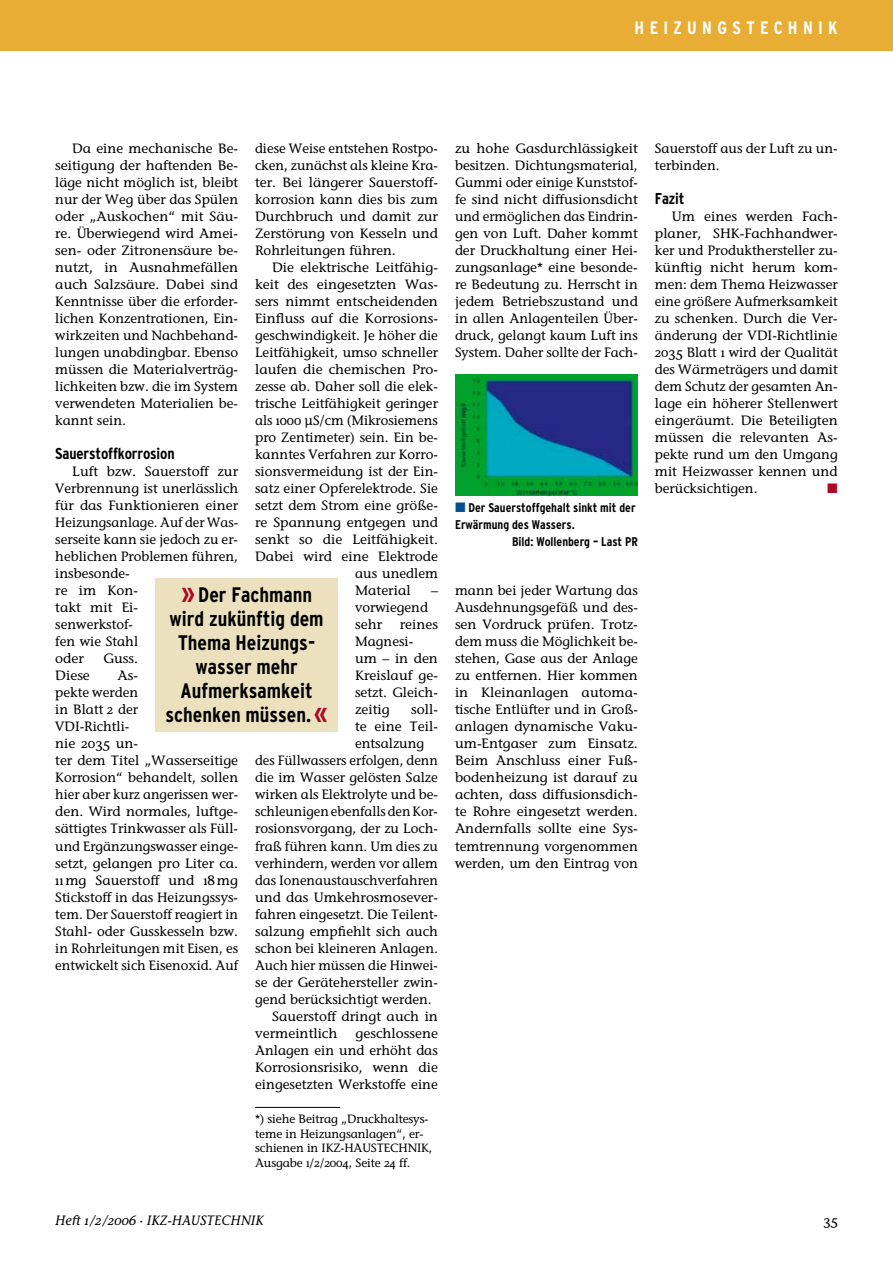
<style>
.page{position:relative;width:893px;height:1263px;background:#fff}
.page>*{position:absolute;margin:0;border:0;box-sizing:border-box;transform-origin:0 0}
.t1{font:700 condensed 21px/24px "IKZ Head";color:#000;text-align:center}
.t2{font:700 condensed 18px "IKZ Head";letter-spacing:.295em;color:#fff}
.t3{font:700 condensed 15.75px "IKZ Head";letter-spacing:-.01em;color:#000}
.t4{font:13.5px/17px "IKZ";color:#000;text-align:justify}
.t5{font:italic 13.5px "IKZ";color:#000}
.t6{font:13.5px "IKZ";color:#ae0725}
.t7{font:700 condensed 12.6px "IKZ Head";color:#000}
.t8{font:12px/14.9px "IKZ";letter-spacing:-.01em;color:#000}
.s1{font-size:27px;color:#ae0725}
.s2{font-family:"IKZ";font-weight:400;font-stretch:normal;font-size:13.5px;color:#004f91}
</style>
<div class="page">
<div style="left:0;top:0;width:893px;height:51px;background:#e7ad35"></div>
<div style="left:155px;top:578px;width:183px;height:153px;background:#ebe1be"></div>
<hr style="left:255px;top:1107px;width:85px;height:1px;background:#000">
<img style="left:455px;top:374px;width:183px;height:121px">
<h2 class="t2" style="left:635px;top:18px;width:204px">heizungstechnik</h2>
<p class="t4" style="left:55px;top:140px;width:184px;text-indent:17px">Da eine mechanische Be&shy;seitigung der haftenden Be&shy;läge nicht möglich ist, bleibt nur der Weg über das Spülen oder „Auskochen“ mit Säu&shy;re. Überwiegend wird Amei&shy;sen- oder Zitronensäure be&shy;nutzt, in Ausnahmefällen auch Salzsäure. Dabei sind Kenntnisse über die erforder&shy;lichen Konzentrationen, Ein&shy;wirkzeiten und Nachbehand&shy;lungen unabdingbar. Ebenso müssen die Materialverträg&shy;lichkeiten bzw. die im System verwendeten Materialien be&shy;kannt sein.</p>
<p class="t3" style="left:55px;top:445px;width:121px">Sauerstoffkorrosion</p>
<p class="t4" style="left:55px;top:463px;width:184px;text-align:left;text-indent:17px">Luft bzw. Sauerstoff zur<br>Verbrennung ist unerlässlich für das Funktionieren einer<br>Heizungsanlage. Auf der Was&shy;serseite kann sie jedoch zu er&shy;heblichen Problemen führen, insbesonde-<br>re im Kon-<br>takt mit Ei-<br>senwerkstof-<br>fen wie Stahl<br>oder</p>
<p class="t4" style="left:255px;top:140px;width:184px">diese Weise entstehen Rostpo&shy;cken, zunächst als kleine Kra&shy;ter. Bei längerer Sauerstoff&shy;korrosion kann dies bis zum Durchbruch und damit zur Zerstörung von Kesseln und Rohrleitungen führen.</p>
<p class="t4" style="left:272px;top:259px;width:167px">Die elektrische Leitfähig-</p>
<p class="t4" style="left:255px;top:276px;width:184px">keit des eingesetzten Was-</p>
<p class="t4" style="left:255px;top:293px;width:184px">sers nimmt entscheidenden</p>
<p class="t4" style="left:255px;top:310px;width:184px">Einfluss auf die Korrosions-</p>
<p class="t4" style="left:255px;top:327px;width:184px">geschwindigkeit. Je höher die</p>
<p class="t4" style="left:255px;top:344px;width:184px">Leitfähigkeit, umso schneller</p>
<p class="t4" style="left:255px;top:361px;width:184px">laufen die chemischen Pro-</p>
<p class="t4" style="left:255px;top:378px;width:184px">zesse ab. Daher soll die elek-</p>
<p class="t4" style="left:255px;top:395px;width:184px">trische Leitfähigkeit geringer</p>
<p class="t4" style="left:255px;top:412px;width:184px">als 1000 µS/cm (Mikrosiemens</p>
<p class="t4" style="left:255px;top:429px;width:184px">pro Zentimeter) sein. Ein be-</p>
<p class="t4" style="left:255px;top:446px;width:184px">kanntes Verfahren zur Korro-</p>
<p class="t4" style="left:255px;top:463px;width:184px">sionsvermeidung ist der Ein-</p>
<p class="t4" style="left:255px;top:480px;width:184px">satz einer Opferelektrode. Sie</p>
<p class="t4" style="left:255px;top:497px;width:184px">setzt dem Strom eine größe-</p>
<p class="t4" style="left:255px;top:514px;width:184px">re Spannung entgegen und</p>
<p class="t4" style="left:255px;top:531px;width:184px">senkt so die Leitfähigkeit.</p>
<p class="t4" style="left:255px;top:548px;width:184px">Dabei wird eine Elektrode</p>
<p class="t4" style="left:355px;top:565px;width:84px">aus unedlem</p>
<p class="t4" style="left:355px;top:582px;width:57px">Material</p>
<p class="t4" style="left:431px;top:582px;width:8px">–</p>
<p class="t4" style="left:355px;top:599px;width:74px">vorwiegend sehr</p>
<h1 class="t1" style="left:165px;top:582px;width:164px"><span class="s1">»</span> Der Fachmann wird zukünftig dem<br>Thema Heizungs&shy;wasser mehr<br>Aufmerksamkeit schenken müssen.<span class="s1">«</span></h1>
<p class="t4" style="left:355px;top:616px;width:84px;text-align:left;text-indent:45px">reines<br>Magnesi&shy;um – in den<br>Kreislauf ge&shy;setzt. Gleich&shy;zeitig</p>
<p class="t4" style="left:104px;top:650px;width:36px">Guss.</p>
<p class="t4" style="left:55px;top:667px;width:184px;text-align:left;text-indent:62px">As-<br>pekte werden<br>in Blatt 2 der<br>VDI-Richtli-<br>nie 2035 un-<br>ter dem Titel „Wasserseitige<br>Korrosion“ behandelt, sollen hier aber kurz angerissen wer&shy;den. Wird normales, luftge&shy;sättigtes Trinkwasser als Füll&shy;und Ergänzungswasser einge&shy;setzt, gelangen pro Liter ca.<br>11mg Sauerstoff und 18mg<br>Stickstoff in das Heizungssys&shy;tem. Der Sauerstoff reagiert in<br>Stahl- oder Gusskesseln bzw. in Rohrleitungen mit Eisen, es entwickelt sich Eisenoxid. Auf</p>
<p class="t4" style="left:55px;top:667px;width:36px">Diese</p>
<p class="t4" style="left:411px;top:701px;width:28px">soll-</p>
<p class="t4" style="left:355px;top:718px;width:83px">te eine Teil-</p>
<p class="t4" style="left:355px;top:735px;width:71px">entsalzung</p>
<p class="t4" style="left:255px;top:752px;width:184px">des Füllwassers erfolgen, denn</p>
<p class="t4" style="left:255px;top:769px;width:184px">die im Wasser gelösten Salze</p>
<p class="t4" style="left:255px;top:786px;width:184px">wirken als Elektrolyte und be-</p>
<p class="t4" style="left:255px;top:803px;width:184px">schleunigen ebenfalls den Kor-</p>
<p class="t4" style="left:255px;top:820px;width:184px">rosionsvorgang, der zu Loch-</p>
<p class="t4" style="left:255px;top:837px;width:184px">fraß führen kann. Um dies zu</p>
<p class="t4" style="left:255px;top:854px;width:184px">verhindern, werden vor allem</p>
<p class="t4" style="left:255px;top:871px;width:184px">das Ionenaustauschverfahren</p>
<p class="t4" style="left:255px;top:888px;width:184px">und das Umkehrosmosever-</p>
<p class="t4" style="left:255px;top:905px;width:184px">fahren eingesetzt. Die Teilent-</p>
<p class="t4" style="left:255px;top:922px;width:184px">salzung empfiehlt sich auch</p>
<p class="t4" style="left:255px;top:939px;width:184px">schon bei kleineren Anlagen.</p>
<p class="t4" style="left:255px;top:956px;width:184px">Auch hier müssen die Hinwei-</p>
<p class="t4" style="left:255px;top:973px;width:184px">se der Gerätehersteller zwin-</p>
<p class="t4" style="left:255px;top:990px;width:178px">gend berücksichtigt werden.</p>
<p class="t4" style="left:272px;top:1007px;width:167px">Sauerstoff dringt auch in</p>
<p class="t4" style="left:255px;top:1024px;width:84px">vermeintlich</p>
<p class="t4" style="left:255px;top:1024px;width:184px;text-indent:100px">geschlossene Anlagen ein und erhöht das Korrosionsrisiko, wenn die eingesetzten Werkstoffe eine</p>
<p class="t8" style="left:255px;top:1111px;width:179px">*) siehe Beitrag „Druckhaltesys&shy;teme in Heizungsanlagen“, er&shy;schienen in IKZ-HAUSTECHNIK,<br>Ausgabe 1/2/2004, Seite 24 ff.</p>
<p class="t4" style="left:455px;top:140px;width:184px">zu hohe Gasdurchlässigkeit besitzen. Dichtungsmaterial, Gummi oder einige Kunststof&shy;fe sind nicht diffusionsdicht und ermöglichen das Eindrin&shy;gen von Luft. Daher kommt der Druckhaltung einer Hei&shy;zungsanlage* eine besonde&shy;re Bedeutung zu. Herrscht in jedem Betriebszustand und in allen Anlagenteilen Über&shy;druck, gelangt kaum Luft ins System. Daher sollte der Fach-</p>
<p class="t7" style="left:455px;top:501px;width:182px"><span class="s2">∂</span> Der Sauerstoffgehalt sinkt mit der</p>
<p class="t7" style="left:455px;top:518px;width:121px">Erwärmung des Wassers.</p>
<p class="t7" style="left:512px;top:535px;width:127px">Bild: Wollenberg – Last PR</p>
<p class="t4" style="left:455px;top:582px;width:184px">mann bei jeder Wartung das Ausdehnungsgefäß und des&shy;sen Vordruck prüfen. Trotz&shy;dem muss die Möglichkeit be&shy;stehen, Gase aus der Anlage zu entfernen. Hier kommen in Kleinanlagen automa&shy;tische Entlüfter und in Groß&shy;anlagen dynamische Vaku&shy;um-Entgaser zum Einsatz.<br>Beim Anschluss einer Fuß&shy;bodenheizung ist darauf zu achten, dass diffusionsdich&shy;te Rohre eingesetzt werden.<br>Andernfalls sollte eine Sys&shy;temtrennung vorgenommen werden, um den Eintrag von</p>
<p class="t4" style="left:655px;top:140px;width:184px">Sauerstoff aus der Luft zu un&shy;terbinden.</p>
<p class="t3" style="left:655px;top:190px;width:31px">Fazit</p>
<p class="t4" style="left:655px;top:208px;width:184px;text-indent:17px">Um eines werden Fach&shy;planer, SHK-Fachhandwer&shy;ker und Produkthersteller zu&shy;künftig nicht herum kom&shy;men: dem Thema Heizwasser eine größere Aufmerksamkeit zu schenken. Durch die Ver&shy;änderung der VDI-Richtlinie 2035 Blatt 1 wird der Qualität des Wärmeträgers und damit dem Schutz der gesamten An&shy;lage ein höherer Stellenwert eingeräumt. Die Beteiligten müssen die relevanten As&shy;pekte rund um den Umgang mit Heizwasser kennen und berücksichtigen.</p>
<p class="t6" style="left:827px;top:481px;width:12px">∂</p>
<p class="t5" style="left:55px;top:1212px;width:204px">HEFT 1/2 /2006 · IKZ-HAUSTECHNIK</p>
<p class="t4" style="left:824px;top:1211px;width:16px">35</p>
</div>
